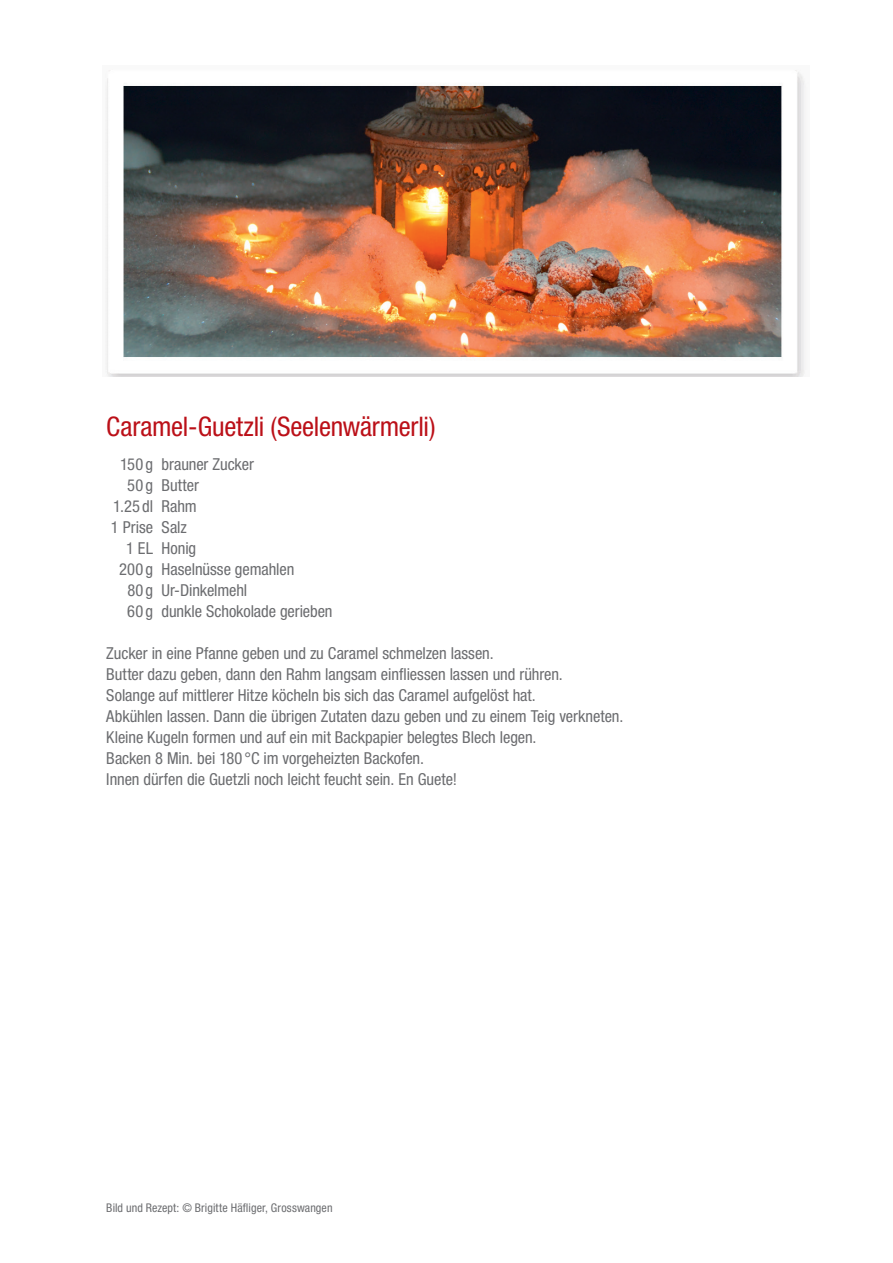
<style>
.page{position:relative;width:893px;height:1263px;background:#fff}
.page>*{position:absolute;margin:0;border:0;box-sizing:border-box;transform-origin:0 0}
.t1{font:condensed 27px "Helvetica Neue LT Pro";letter-spacing:-.01em;color:#bb1018}
.t2{font:condensed 16.5px/21px "Helvetica Neue LT Pro";letter-spacing:-.005em;color:#6c6d70}
.t3{font:condensed 12px "Helvetica Neue LT Pro";letter-spacing:.01em;color:#6c6d70}
</style>
<div class="page">
<img style="left:105px;top:70px;width:701px;height:306px">
<h1 class="t1" style="left:106px;top:411px;width:331px">Caramel-Guetzli (Seelenwärmerli)</h1>
<p class="t2" style="left:120px;top:453px;width:135px">150 g brauner Zucker</p>
<p class="t2" style="left:127px;top:474px;width:73px">50 g Butter</p>
<p class="t2" style="left:113px;top:495px;width:85px">1.25 dl Rahm</p>
<p class="t2" style="left:111px;top:516px;width:77px">1 Prise Salz</p>
<p class="t2" style="left:126px;top:537px;width:72px">1 EL Honig</p>
<p class="t2" style="left:119px;top:558px;width:177px">200 g Haselnüsse gemahlen</p>
<p class="t2" style="left:127px;top:579px;width:121px">80 g Ur-Dinkelmehl</p>
<p class="t2" style="left:127px;top:600px;width:207px">60 g dunkle Schokolade gerieben</p>
<p class="t2" style="left:106px;top:642px;width:519px">Zucker in eine Pfanne geben und zu Caramel schmelzen lassen.<br>Butter dazu geben, dann den Rahm langsam einfliessen lassen und rühren.<br>Solange auf mittlerer Hitze köcheln bis sich das Caramel aufgelöst hat.<br>Abkühlen lassen. Dann die übrigen Zutaten dazu geben und zu einem Teig verkneten.<br>Kleine Kugeln formen und auf ein mit Backpapier belegtes Blech legen.<br>Backen 8 Min. bei 180 °C im vorgeheizten Backofen.<br>Innen dürfen die Guetzli noch leicht feucht sein. En Guete!</p>
<p class="t3" style="left:106px;top:1201px;width:228px">Bild und Rezept: © Brigitte Häfliger, Grosswangen</p>
</div>
